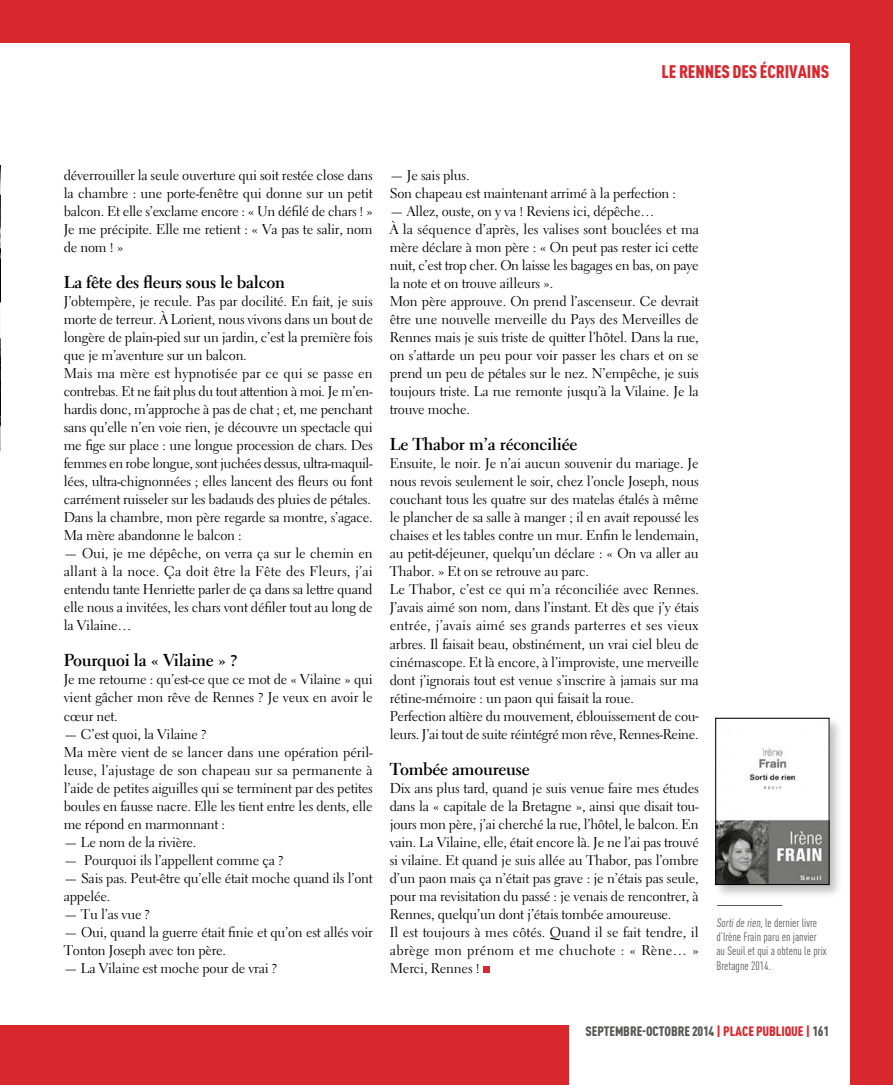
<style>
.page{position:relative;width:893px;height:1085px;background:#fff}
.page>*{position:absolute;margin:0;border:0;box-sizing:border-box;transform-origin:0 0}
.t1{font:900 condensed 18px "DINOT";letter-spacing:-.005em;color:#d9272e}
.t2{font:700 17.25px "Electra LT Std";letter-spacing:-.015em;color:#000}
.t3{font:14.1px/18px "Electra LT Std";letter-spacing:-.015em;color:#000}
.t4{font:900 condensed 13.5px "DINOT";letter-spacing:-.005em;color:#575756}
.t5{font:condensed 12px/14.4px "DINOT";color:#575756}
.s1{color:#d9272e}
</style>
<div class="page">
<div style="left:0;top:0;width:893px;height:43px;background:#d9272e"></div>
<div style="left:850px;top:0;width:43px;height:1084px;background:#d9272e"></div>
<div style="left:0;top:1025px;width:568px;height:59px;background:#d9272e"></div>
<svg style="left:483px;top:966px;width:6px;height:6px"></svg>
<img style="left:0;top:166px;width:1px;height:284px">
<div style="left:713px;top:715px;width:130px;height:183px;background:#000;opacity:.25"></div>
<img style="left:718px;top:720px;width:109px;height:162px">
<div style="left:716px;top:718px;width:113px;height:166px;border:1px solid #000"></div>
<hr style="left:717px;top:905px;width:65px;height:1px;background:#575756">
<p class="t1" style="left:662px;top:60px;width:168px">LE RENNES DES ÉCRIVAINS</p>
<p class="t3" style="left:64px;top:166px;width:311px;text-align:justify">déverrouiller la seule ouverture qui soit restée close dans la chambre : une porte-fenêtre qui donne sur un petit balcon. Et elle s’exclame encore : « Un défilé de chars ! » Je me précipite. Elle me retient : « Va pas te salir, nom de nom ! »</p>
<p class="t2" style="left:64px;top:271px;width:223px">La fête des fleurs sous le balcon</p>
<p class="t3" style="left:64px;top:292px;width:311px">J’obtempère, je recule. Pas par docilité. En fait, je suis morte de terreur. À Lorient, nous vivons dans un bout de longère de plain-pied sur un jardin, c’est la première fois que je m’aventure sur un balcon.<br>Mais ma mère est hypnotisée par ce qui se passe en contrebas. Et ne fait plus du tout attention à moi. Je m’en&shy;hardis donc, m’approche à pas de chat ; et, me penchant sans qu’elle n’en voie rien, je découvre un spectacle qui me fige sur place : une longue procession de chars. Des femmes en robe longue, sont juchées dessus, ultra-maquil&shy;lées, ultra-chignonnées ; elles lancent des fleurs ou font carrément ruisseler sur les badauds des pluies de pétales.<br>Dans la chambre, mon père regarde sa montre, s’agace.<br>Ma mère abandonne le balcon :</p>
<p class="t3" style="left:64px;top:544px;width:311px;text-align:justify">— Oui, je me dépêche, on verra ça sur le chemin en allant à la noce. Ça doit être la Fête des Fleurs, j’ai entendu tante Henriette parler de ça dans sa lettre quand elle nous a invitées, les chars vont défiler tout au long de la Vilaine…</p>
<p class="t2" style="left:64px;top:649px;width:175px">Pourquoi la « Vilaine » ?</p>
<p class="t3" style="left:64px;top:670px;width:310px;text-align:justify">Je me retourne : qu’est-ce que ce mot de « Vilaine » qui vient gâcher mon rêve de Rennes ? Je veux en avoir le cœur net.</p>
<p class="t3" style="left:64px;top:724px;width:311px">— C’est quoi, la Vilaine ?<br>Ma mère vient de se lancer dans une opération péril&shy;leuse, l’ajustage de son chapeau sur sa permanente à l’aide de petites aiguilles qui se terminent par des petites boules en fausse nacre. Elle les tient entre les dents, elle me répond en marmonnant :</p>
<p class="t3" style="left:64px;top:832px;width:134px">— Le nom de la rivière.</p>
<p class="t3" style="left:64px;top:850px;width:221px">— Pourquoi ils l’appellent comme ça ?</p>
<p class="t3" style="left:64px;top:868px;width:310px">— Sais pas. Peut-être qu’elle était moche quand ils l’ont appelée.</p>
<p class="t3" style="left:64px;top:904px;width:88px">— Tu l’as vue ?</p>
<p class="t3" style="left:64px;top:922px;width:310px">— Oui, quand la guerre était finie et qu’on est allés voir<br>Tonton Joseph avec ton père.</p>
<p class="t3" style="left:64px;top:958px;width:215px">— La Vilaine est moche pour de vrai ?</p>
<p class="t3" style="left:390px;top:166px;width:288px">— Je sais plus.<br>Son chapeau est maintenant arrimé à la perfection :</p>
<p class="t3" style="left:390px;top:202px;width:311px">— Allez, ouste, on y va ! Reviens ici, dépêche…<br>À la séquence d’après, les valises sont bouclées et ma mère déclare à mon père : « On peut pas rester ici cette nuit, c’est trop cher. On laisse les bagages en bas, on paye la note et on trouve ailleurs ».<br>Mon père approuve. On prend l’ascenseur. Ce devrait être une nouvelle merveille du Pays des Merveilles de Rennes mais je suis triste de quitter l’hôtel. Dans la rue, on s’attarde un peu pour voir passer les chars et on se prend un peu de pétales sur le nez. N’empêche, je suis toujours triste. La rue remonte jusqu’à la Vilaine. Je la trouve moche.</p>
<p class="t2" style="left:390px;top:433px;width:189px">Le Thabor m’a réconciliée</p>
<p class="t3" style="left:390px;top:454px;width:311px">Ensuite, le noir. Je n’ai aucun souvenir du mariage. Je nous revois seulement le soir, chez l’oncle Joseph, nous couchant tous les quatre sur des matelas étalés à même le plancher de sa salle à manger ; il en avait repoussé les chaises et les tables contre un mur. Enfin le lendemain, au petit-déjeuner, quelqu’un déclare : « On va aller au Thabor. » Et on se retrouve au parc.<br>Le Thabor, c’est ce qui m’a réconciliée avec Rennes.<br>J’avais aimé son nom, dans l’instant. Et dès que j’y étais entrée, j’avais aimé ses grands parterres et ses vieux arbres. Il faisait beau, obstinément, un vrai ciel bleu de cinémascope. Et là encore, à l’improviste, une merveille dont j’ignorais tout est venue s’inscrire à jamais sur ma rétine-mémoire : un paon qui faisait la roue.<br>Perfection altière du mouvement, éblouissement de cou&shy;leurs. J’ai tout de suite réintégré mon rêve, Rennes-Reine.</p>
<p class="t2" style="left:390px;top:757px;width:141px">Tombée amoureuse</p>
<p class="t3" style="left:390px;top:778px;width:311px">Dix ans plus tard, quand je suis venue faire mes études dans la « capitale de la Bretagne », ainsi que disait tou&shy;jours mon père, j’ai cherché la rue, l’hôtel, le balcon. En vain. La Vilaine, elle, était encore là. Je ne l’ai pas trouvé si vilaine. Et quand je suis allée au Thabor, pas l’ombre d’un paon mais ça n’était pas grave : je n’étais pas seule, pour ma revisitation du passé : je venais de rencontrer, à Rennes, quelqu’un dont j’étais tombée amoureuse.<br>Il est toujours à mes côtés. Quand il se fait tendre, il abrège mon prénom et me chuchote : « Rène… » Merci, Rennes !</p>
<p class="t5" style="left:716px;top:915px;width:112px">Sortide rien, le dernier livre d’Irène Frain paru en janvier au Seuil et qui a obtenu le prix<br>Bretagne 2014.</p>
<p class="t4" style="left:585px;top:1022px;width:245px">SEPTEMBRE-OCTOBRE 2014 <span class="s1">| PLACE PUBLIQUE |</span> 161</p>
</div>
